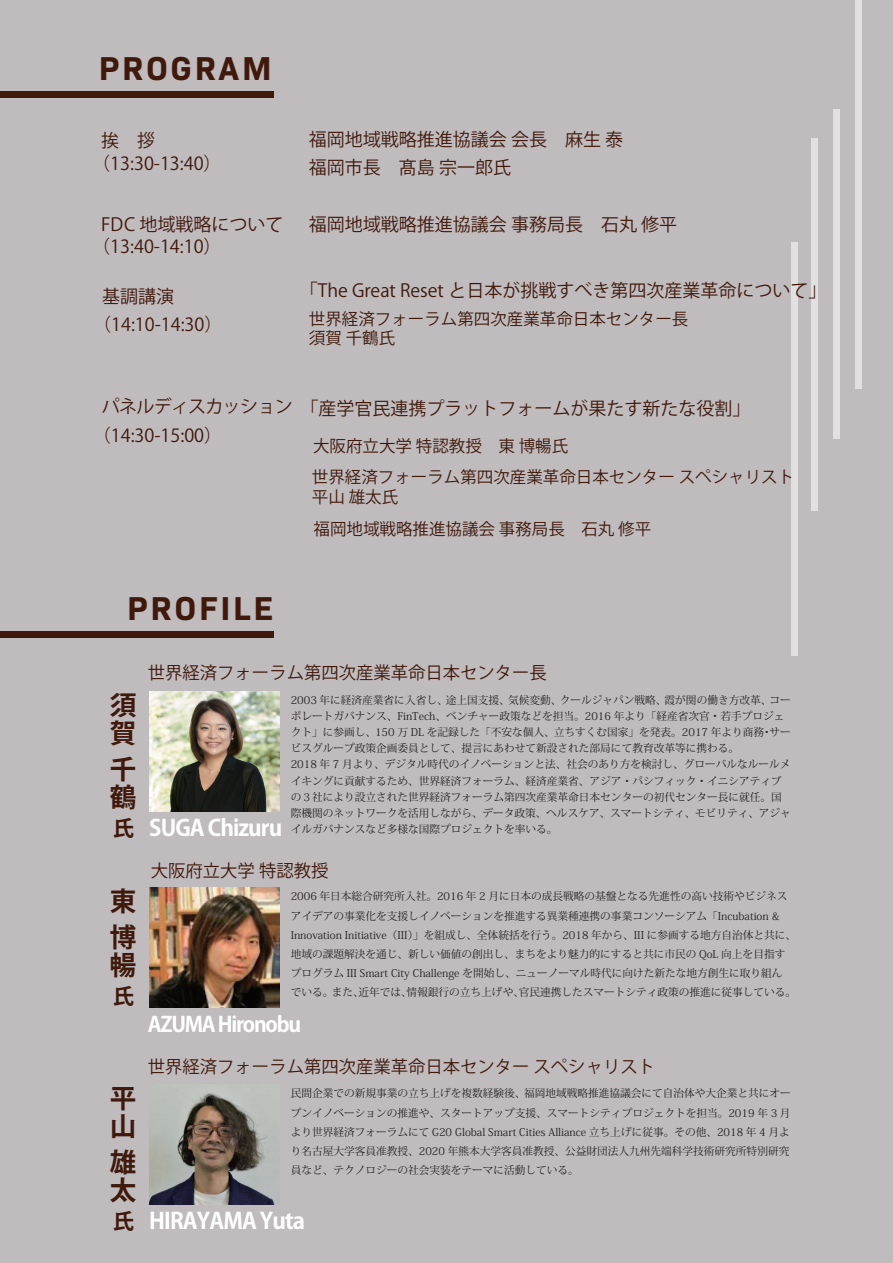
<style>
.page{position:relative;width:893px;height:1263px;background:#c0bcbe}
.page>*{position:absolute;margin:0;border:0;box-sizing:border-box;transform-origin:0 0}
.t1{font:700 33.6px "Bio Sans";letter-spacing:.08em;color:#40190d}
.t2{font:700 26.55px/28.2px "Koz Go Pr 6 N";color:#40190d}
.t3{font:700 22.35px "Koz Go Pr 6 N";letter-spacing:-.04em;color:#fff}
.t4{font:700 21.3px "Koz Go Pr 6 N";color:#40190d}
.t5{font:700 21px "Koz Go Pr 6 N";letter-spacing:-.06em;color:#fff}
.t6{font:18px/22.5px "Koz Go Pr 6 N";color:#40190d}
.t7{font:17.4px "Koz Go Pr 6 N";color:#40190d}
.t8{font:16.5px/19.5px "Koz Go Pr 6 N";color:#40190d}
.t9{font:10.65px/19px "Koz Min Pro";color:#231f20}
.s1{font-size:21.3px;color:#40190d}
</style>
<div class="page">
<div style="left:0;top:91px;width:273px;height:7px;background:#40190d"></div>
<div style="left:0;top:631px;width:273px;height:7px;background:#40190d"></div>
<div style="left:855px;top:0;width:7px;height:388px;background:#e2e0e1"></div>
<div style="left:833px;top:110px;width:7px;height:329px;background:#e2e0e1"></div>
<div style="left:811px;top:138px;width:7px;height:372px;background:#e2e0e1"></div>
<div style="left:791px;top:242px;width:7px;height:413px;background:#e2e0e1"></div>
<img style="left:150px;top:692px;width:130px;height:120px">
<img style="left:150px;top:888px;width:130px;height:120px">
<img style="left:150px;top:1090px;width:130px;height:115px">
<h1 class="t1" style="left:99px;top:42px;width:174px">PROGRAM</h1>
<h3 class="t6" style="left:92px;top:130px;width:131px;text-indent:9px">挨　拶（13:30-13:40）</h3>
<h3 class="t6" style="left:309px;top:125px;width:316px;line-height:28.5px">福岡地域戦略推進協議会 会長　麻生 泰福岡市長　髙島 宗一郎氏</h3>
<h3 class="t6" style="left:309px;top:214px;width:370px">福岡地域戦略推進協議会 事務局長　石丸 修平</h3>
<h3 class="t6" style="left:92px;top:213px;width:193px;text-indent:9px">FDC 地域戦略について（13:40-14:10）</h3>
<h3 class="t6" style="left:93px;top:282px;width:131px;line-height:28.5px;text-indent:9px">基調講演（14:10-14:30）</h3>
<h3 class="t6" style="left:300px;top:280px;width:528px">「The Great Reset と日本が挑戦すべき第四次産業革命について」</h3>
<h3 class="t8" style="left:309px;top:309px;width:397px">世界経済フォーラム第四次産業革命日本センター長　須賀 千鶴氏</h3>
<h3 class="t6" style="left:93px;top:395px;width:659px;line-height:26.8px;text-indent:9px">パネルディスカッション「産学官民連携プラットフォームが果たす新たな役割」（14:30-15:00）</h3>
<h3 class="t8" style="left:312px;top:430px;width:500px;line-height:31.7px">大阪府立大学 特認教授　東 博暢氏<br>世界経済フォーラム第四次産業革命日本センター スペシャリスト　</h3>
<h3 class="t8" style="left:312px;top:487px;width:88px">平山 雄太氏</h3>
<h1 class="t1" style="left:127px;top:582px;width:147px">PROFILE</h1>
<h3 class="t8" style="left:313px;top:519px;width:339px">福岡地域戦略推進協議会 事務局長　石丸 修平</h3>
<h3 class="t7" style="left:148px;top:663px;width:401px">世界経済フォーラム第四次産業革命日本センター長</h3>
<h2 class="t2" style="left:110px;top:692px;width:28px">須賀</h2>
<h2 class="t2" style="left:110px;top:755px;width:27px">千鶴</h2>
<h3 class="t3" style="left:113px;top:815px;width:171px"><span class="s1">氏</span> SUGA Chizuru</h3>
<p class="t9" style="left:291px;top:692px;width:502px;line-height:16px">2003 年に経済産業省に入省し、途上国支援、気候変動、クールジャパン戦略、霞が関の働き方改革、コーポレートガバナンス、FinTech、ベンチャー政策などを担当。2016 年より「経産省次官・若手プロジェクト」に参画し、150 万 DL を記録した「不安な個人、立ちすくむ国家」を発表。2017 年より商務・サービスグループ政策企画委員として、提言にあわせて新設された部局にて教育改革等に携わる。<br>2018 年 7 月より、デジタル時代のイノベーションと法、社会のあり方を検討し、グローバルなルールメイキングに貢献するため、世界経済フォーラム、経済産業省、アジア・パシフィック・イニシアティブの３社により設立された世界経済フォーラム第四次産業革命日本センターの初代センター長に就任。国際機関のネットワークを活用しながら、データ政策、ヘルスケア、スマートシティ、モビリティ、アジャイルガバナンスなど多様な国際プロジェクトを率いる。</p>
<h2 class="t2" style="left:110px;top:888px;width:27px">東</h2>
<h2 class="t2" style="left:110px;top:923px;width:27px">博暢</h2>
<h3 class="t4" style="left:113px;top:984px;width:22px">氏</h3>
<h3 class="t7" style="left:151px;top:861px;width:179px">大阪府立大学 特認教授</h3>
<p class="t9" style="left:291px;top:887px;width:507px">2006 年日本総合研究所入社。2016 年 2 月に日本の成長戦略の基盤となる先進性の高い技術やビジネスアイデアの事業化を支援しイノベーションを推進する異業種連携の事業コンソーシアム「Incubation &amp; Innovation Initiative（III）」を組成し、全体統括を行う。2018 年から、III に参画する地方自治体と共に、地域の課題解決を通じ、新しい価値の創出し、まちをより魅力的にすると共に市民の QoL 向上を目指すプログラム III Smart City Challenge を開始し、ニューノーマル時代に向けた新たな地方創生に取り組ん<br>でいる。また、近年では、情報銀行の立ち上げや、官民連携したスマートシティ政策の推進に従事している。</p>
<h3 class="t5" style="left:148px;top:1013px;width:155px">AZUMA Hironobu</h3>
<h3 class="t7" style="left:148px;top:1056px;width:509px">世界経済フォーラム第四次産業革命日本センター スペシャリスト</h3>
<h2 class="t2" style="left:110px;top:1085px;width:27px">平山</h2>
<p class="t9" style="left:291px;top:1084px;width:502px">民間企業での新規事業の立ち上げを複数経験後、福岡地域戦略推進協議会にて自治体や大企業と共にオープンイノベーションの推進や、スタートアップ支援、スマートシティプロジェクトを担当。2019 年 3 月より世界経済フォーラムにて G20 Global Smart Cities Alliance 立ち上げに従事。その他、2018 年 4 月より名古屋大学客員准教授、2020 年熊本大学客員准教授、公益財団法人九州先端科学技術研究所特別研究員など、テクノロジーの社会実装をテーマに活動している。</p>
<h2 class="t2" style="left:110px;top:1148px;width:28px">雄太</h2>
<h3 class="t3" style="left:113px;top:1208px;width:194px"><span class="s1">氏</span> HIRAYAMA Yuta</h3>
</div>
